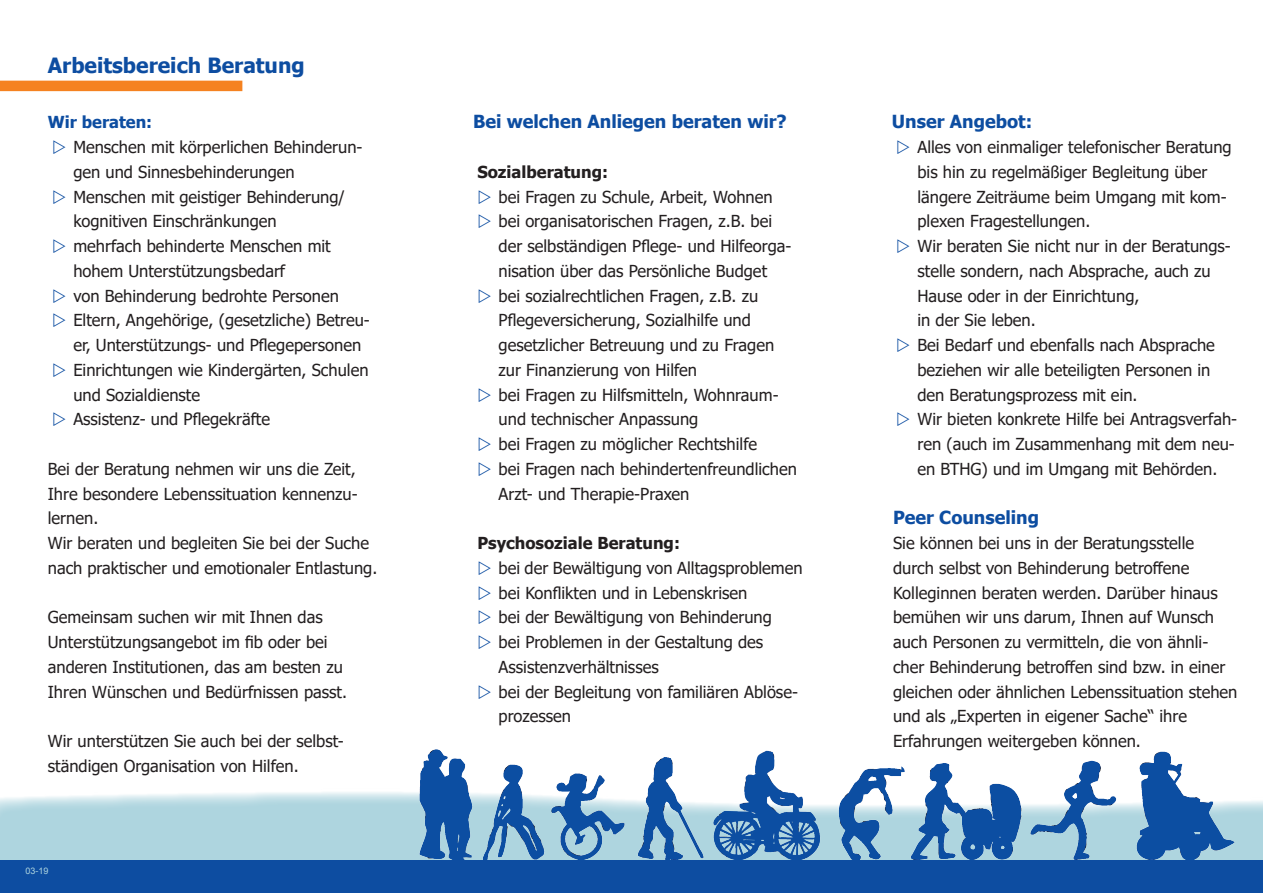
<style>
.page{position:relative;width:1263px;height:893px;background:#fff}
.page>*{position:absolute;margin:0;border:0;box-sizing:border-box;transform-origin:0 0}
.Überschrift{font:700 21px "Tahoma";color:#0d4da1}
.Zwischenüberschrift{font:700 18px "Tahoma";color:#0d4da1}
.Fliesstext_Aufzählun{font:16.5px/24.8px "Tahoma";color:#231f20}
.Fliesstext{font:16.5px/24.8px "Tahoma";color:#231f20}
.Fliesstext_Aufzählun-2{font:700 16.5px "Tahoma";color:#231f20}
.Fliesstext-2{font:700 16.5px "Tahoma";color:#0d4da1}
.Fliesstext-3{font:9px "Arial";color:#aed5df}
</style>
<div class="page">
<div style="left:0;top:81px;width:242px;height:10px;background:#f58220"></div>
<svg style="left:0;top:792px;width:1263px;height:68px;background:#b5d8e2"></svg>
<img style="left:415px;top:749px;width:833px;height:111px">
<div style="left:0;top:860px;width:1263px;height:33px;background:#0d4da1"></div>
<p class="Überschrift" style="left:48px;top:50px;width:258px">Arbeitsbereich Beratung</p>
<p class="Fliesstext-2" style="left:48px;top:111px;width:106px">Wir beraten:</p>
<p class="Fliesstext_Aufzählun" style="left:73px;top:136px;width:291px">Menschen mit körperlichen Behinderun&shy;gen und Sinnesbehinderungen</p>
<p class="Fliesstext_Aufzählun" style="left:73px;top:185px;width:273px">Menschen mit geistiger Behinderung/ kognitiven Einschränkungen</p>
<p class="Fliesstext_Aufzählun" style="left:73px;top:235px;width:259px">mehrfach behinderte Menschen mit</p>
<p class="Fliesstext_Aufzählun" style="left:73px;top:259px;width:213px">hohem Unterstützungsbedarf</p>
<p class="Fliesstext_Aufzählun" style="left:73px;top:284px;width:267px">von Behinderung bedrohte Personen</p>
<p class="Fliesstext_Aufzählun" style="left:73px;top:309px;width:298px">Eltern, Angehörige, (gesetzliche) Betreu&shy;er, Unterstützungs- und Pflegepersonen</p>
<p class="Fliesstext_Aufzählun" style="left:73px;top:358px;width:297px">Einrichtungen wie Kindergärten, Schulen und Sozialdienste</p>
<p class="Fliesstext_Aufzählun" style="left:73px;top:408px;width:198px">Assistenz- und Pflegekräfte</p>
<p class="Fliesstext" style="left:48px;top:457px;width:311px">Bei der Beratung nehmen wir uns die Zeit,<br>Ihre besondere Lebenssituation kennenzu&shy;lernen.</p>
<p class="Fliesstext" style="left:48px;top:532px;width:323px">Wir beraten und begleiten Sie bei der Suche</p>
<p class="Fliesstext" style="left:48px;top:556px;width:331px">nach praktischer und emotionaler Entlastung.</p>
<p class="Fliesstext" style="left:48px;top:606px;width:276px">Gemeinsam suchen wir mit Ihnen das</p>
<p class="Fliesstext" style="left:48px;top:631px;width:281px">Unterstützungsangebot im fib oder bei</p>
<p class="Fliesstext" style="left:48px;top:655px;width:301px">anderen Institutionen, das am besten zu<br>Ihren Wünschen und Bedürfnissen passt.</p>
<p class="Fliesstext" style="left:48px;top:730px;width:297px">Wir unterstützen Sie auch bei der selbst&shy;ständigen Organisation von Hilfen.</p>
<p class="Fliesstext-3" style="left:26px;top:865px;width:25px">03-19</p>
<p class="Zwischenüberschrift" style="left:473px;top:109px;width:315px">Bei welchen Anliegen beraten wir?</p>
<p class="Fliesstext_Aufzählun-2" style="left:477px;top:160px;width:132px">Sozialberatung:</p>
<p class="Fliesstext_Aufzählun" style="left:499px;top:185px;width:276px">bei Fragen zu Schule, Arbeit, Wohnen</p>
<p class="Fliesstext_Aufzählun" style="left:499px;top:210px;width:275px">bei organisatorischen Fragen, z.B. bei</p>
<p class="Fliesstext_Aufzählun" style="left:499px;top:235px;width:294px">der selbständigen Pflege- und Hilfeorga&shy;nisation über das Persönliche Budget</p>
<p class="Fliesstext_Aufzählun" style="left:499px;top:284px;width:261px">bei sozialrechtlichen Fragen, z.B. zu</p>
<p class="Fliesstext_Aufzählun" style="left:499px;top:309px;width:254px">Pflegeversicherung, Sozialhilfe und</p>
<p class="Fliesstext_Aufzählun" style="left:499px;top:334px;width:277px">gesetzlicher Betreuung und zu Fragen</p>
<p class="Fliesstext_Aufzählun" style="left:499px;top:358px;width:200px">zur Finanzierung von Hilfen</p>
<p class="Fliesstext_Aufzählun" style="left:499px;top:383px;width:282px">bei Fragen zu Hilfsmitteln, Wohnraum&shy;und technischer Anpassung</p>
<p class="Fliesstext_Aufzählun" style="left:499px;top:433px;width:260px">bei Fragen zu möglicher Rechtshilfe</p>
<p class="Fliesstext_Aufzählun" style="left:499px;top:457px;width:300px">bei Fragen nach behindertenfreundlichen<br>Arzt- und Therapie-Praxen</p>
<p class="Fliesstext_Aufzählun-2" style="left:477px;top:531px;width:204px">Psychosoziale Beratung:</p>
<p class="Fliesstext_Aufzählun" style="left:499px;top:556px;width:306px">bei der Bewältigung von Alltagsproblemen</p>
<p class="Fliesstext_Aufzählun" style="left:499px;top:581px;width:250px">bei Konflikten und in Lebenskrisen</p>
<p class="Fliesstext_Aufzählun" style="left:499px;top:606px;width:275px">bei der Bewältigung von Behinderung</p>
<p class="Fliesstext_Aufzählun" style="left:499px;top:631px;width:266px">bei Problemen in der Gestaltung des<br>Assistenzverhältnisses</p>
<p class="Fliesstext_Aufzählun" style="left:499px;top:680px;width:301px">bei der Begleitung von familiären Ablöse&shy;prozessen</p>
<p class="Zwischenüberschrift" style="left:892px;top:109px;width:142px">Unser Angebot:</p>
<p class="Fliesstext_Aufzählun" style="left:917px;top:136px;width:316px">Alles von einmaliger telefonischer Beratung bis hin zu regelmäßiger Begleitung über längere Zeiträume beim Umgang mit kom&shy;plexen Fragestellungen.</p>
<p class="Fliesstext_Aufzählun" style="left:917px;top:235px;width:315px">Wir beraten Sie nicht nur in der Beratungs&shy;stelle sondern, nach Absprache, auch zu<br>Hause oder in der Einrichtung,</p>
<p class="Fliesstext_Aufzählun" style="left:917px;top:309px;width:120px">in der Sie leben.</p>
<p class="Fliesstext_Aufzählun" style="left:917px;top:334px;width:299px">Bei Bedarf und ebenfalls nach Absprache beziehen wir alle beteiligten Personen in den Beratungsprozess mit ein.</p>
<p class="Fliesstext_Aufzählun" style="left:917px;top:408px;width:321px">Wir bieten konkrete Hilfe bei Antragsverfah&shy;ren (auch im Zusammenhang mit dem neu&shy;en BTHG) und im Umgang mit Behörden.</p>
<p class="Zwischenüberschrift" style="left:893px;top:505px;width:148px">Peer Counseling</p>
<p class="Fliesstext" style="left:893px;top:532px;width:303px">Sie können bei uns in der Beratungsstelle durch selbst von Behinderung betroffene</p>
<p class="Fliesstext" style="left:893px;top:581px;width:346px">Kolleginnen beraten werden. Darüber hinaus bemühen wir uns darum, Ihnen auf Wunsch auch Personen zu vermitteln, die von ähnli&shy;cher Behinderung betroffen sind bzw. in einer gleichen oder ähnlichen Lebenssituation stehen und als „Experten in eigener Sache“ ihre</p>
<p class="Fliesstext" style="left:893px;top:730px;width:249px">Erfahrungen weitergeben können.</p>
</div>
